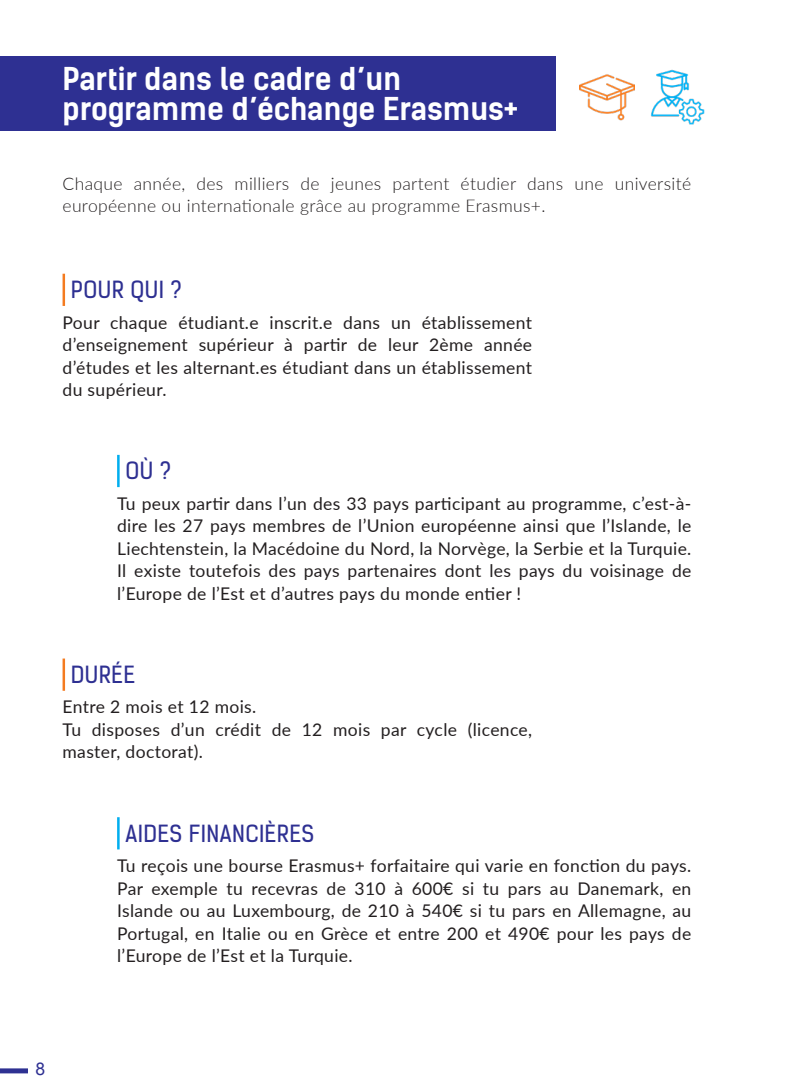
<style>
.page{position:relative;width:787px;height:1092px;background:#fff}
.page>*{position:absolute;margin:0;border:0;box-sizing:border-box;transform-origin:0 0}
.t1{font:700 30px/30px "Kelson Sans";color:#fff}
.t2{font:22.5px "Kelson Sans";letter-spacing:.02em;color:#2e3092}
.t3{font:17.5px/22.5px "Lato";letter-spacing:.02em;color:#231f20;text-align:justify}
.t4{font:300 17.5px/22.5px "Lato";letter-spacing:.02em;color:#231f20}
.t5{font:17.5px "Arial";color:#2e3092}
</style>
<div class="page">
<div style="left:0;top:1068px;width:28px;height:5px;background:#2e3192"></div>
<div style="left:0;top:57px;width:555px;height:74px;background:#2e3092"></div>
<img style="left:579px;top:74px;width:55px;height:47px">
<img style="left:651px;top:70px;width:53px;height:54px">
<hr style="left:63px;top:274px;width:2px;height:32px;background:#f47b20">
<hr style="left:117px;top:455px;width:3px;height:32px;background:#00aeef">
<hr style="left:117px;top:817px;width:3px;height:32px;background:#00aeef">
<hr style="left:63px;top:658px;width:2px;height:32px;background:#f47b20">
<p class="t1" style="left:63px;top:64px;width:457px">Partir dans le cadre d’un programme d’échange Erasmus+</p>
<p class="t4" style="left:63px;top:171px;width:630px">Chaque année, des milliers de jeunes partent étudier dans une université européenne ou internationale grâce au programme Erasmus+.</p>
<p class="t2" style="left:71px;top:276px;width:112px">POUR QUI ?</p>
<p class="t3" style="left:63px;top:310px;width:471px">Pour chaque étudiant.e inscrit.e dans un établissement d’enseignement supérieur à partir de leur 2ème année d’études et les alternant.es étudiant dans un établissement du supérieur.</p>
<p class="t2" style="left:125px;top:457px;width:47px">OÙ ?</p>
<p class="t3" style="left:117px;top:491px;width:576px">Tu peux partir dans l’un des 33 pays participant au programme, c’est-à&shy;dire les 27 pays membres de l’Union européenne ainsi que l’Islande, le Liechtenstein, la Macédoine du Nord, la Norvège, la Serbie et la Turquie.<br>Il existe toutefois des pays partenaires dont les pays du voisinage de l’Europe de l’Est et d’autres pays du monde entier !</p>
<p class="t2" style="left:71px;top:660px;width:66px">DURÉE</p>
<p class="t3" style="left:63px;top:695px;width:195px">Entre 2 mois et 12 mois.</p>
<p class="t3" style="left:63px;top:717px;width:471px">Tu disposes d’un crédit de 12 mois par cycle (licence, master, doctorat).</p>
<p class="t2" style="left:125px;top:819px;width:190px">AIDES FINANCIÈRES</p>
<p class="t3" style="left:117px;top:853px;width:575px">Tu reçois une bourse Erasmus+ forfaitaire qui varie en fonction du pays.<br>Par exemple tu recevras de 310 à 600€ si tu pars au Danemark, en Islande ou au Luxembourg, de 210 à 540€ si tu pars en Allemagne, au Portugal, en Italie ou en Grèce et entre 200 et 490€ pour les pays de l’Europe de l’Est et la Turquie.</p>
<p class="t5" style="left:35px;top:1056px;width:11px">8</p>
</div>
